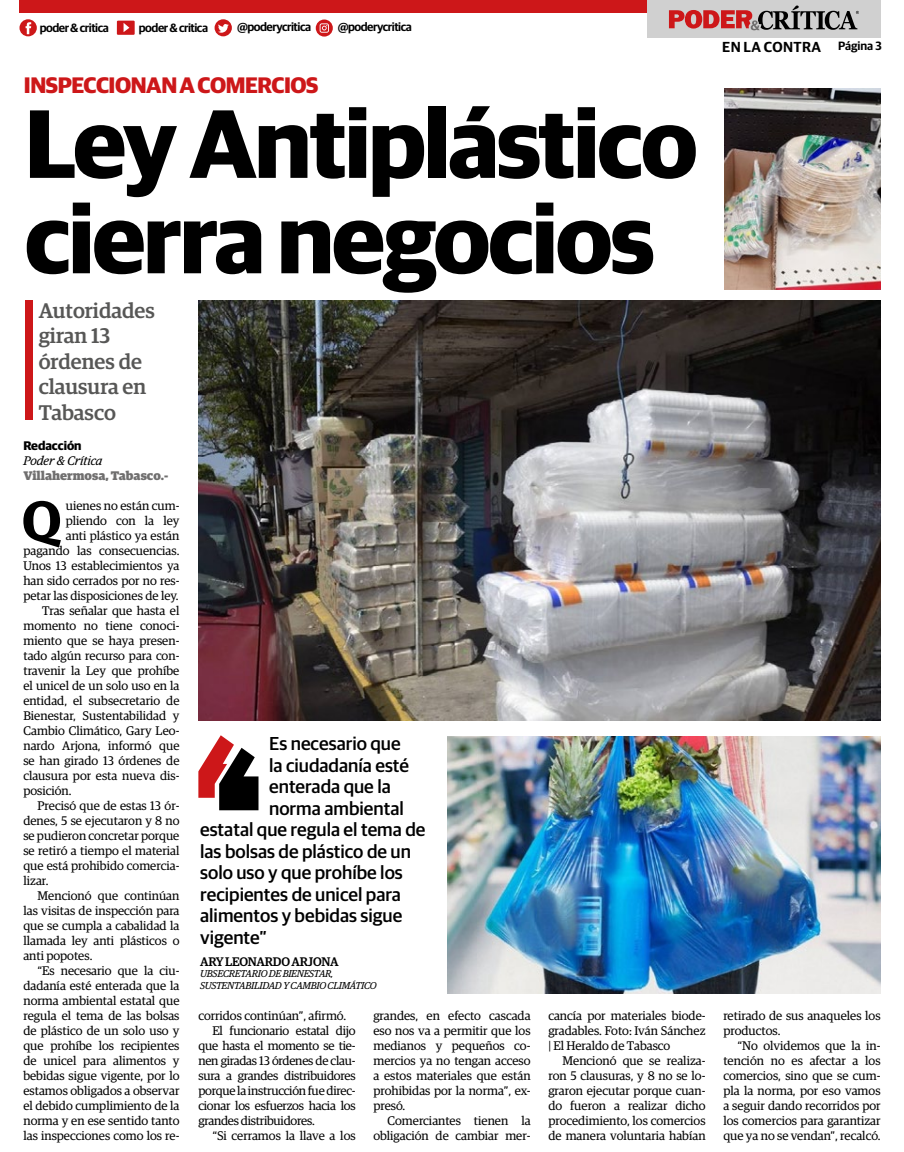
<style>
.page{position:relative;width:904px;height:1152px;background:#fff}
.page>*{position:absolute;margin:0;border:0;box-sizing:border-box;transform-origin:0 0}
.t1{font:700 97.38px/95.4px "Guardian Sans";letter-spacing:-.02em;color:#000}
.t2{font:600 55.75px "Guardian Egyp";color:#000}
.t3{font:700 22.5px "Guardian Sans";letter-spacing:-.02em;color:#cd1719}
.t4{font:500 21.25px/25.5px "Guardian Egyp";color:#575756}
.t5{font:500 18.75px "Guardian Sans";color:#000}
.t6{font:600 14.5px "Guardian Sans";letter-spacing:.02em;color:#000}
.t7{font:12.5px/15px "Guardian Egyp";color:#000;text-align:justify}
.t8{font:12.5px "Guardian Egyp";letter-spacing:-.02em;color:#000}
.t9{font:900 12.5px "Guardian Egyp";color:#706f6f}
.t10{font:500 12.5px "Guardian Egyp";letter-spacing:-.02em;color:#000}
.t11{font:italic 12.5px "Guardian Egyp";color:#000}
.t12{font:700 12.5px "Guardian Sans";color:#000}
.t13{font:600 12px "Guardian Sans";letter-spacing:-.04em;color:#000}
.t14{font:italic 10px/11.6px "Guardian Egyp";letter-spacing:-.02em;color:#000}
.s1{font-size:12px}
</style>
<div class="page">
<div style="left:647px;top:0;width:234px;height:38px;background:#d0d0d0"></div>
<div style="left:19px;top:0;width:628px;height:13px;background:#cd1719"></div>
<svg style="left:669px;top:6px;width:190px;height:24px"></svg>
<div style="left:25px;top:300px;width:8px;height:119px;background:#cd1719"></div>
<img style="left:447px;top:736px;width:433px;height:257px">
<img style="left:724px;top:88px;width:156px;height:201px">
<img style="left:198px;top:301px;width:682px;height:419px">
<svg style="left:198px;top:735px;width:60px;height:75px"></svg>
<svg style="left:117px;top:21px;width:18px;height:14px"></svg>
<svg style="left:316px;top:19px;width:17px;height:18px"></svg>
<svg style="left:214px;top:19px;width:18px;height:17px"></svg>
<svg style="left:19px;top:19px;width:18px;height:17px"></svg>
<p class="t13" style="left:40px;top:19px;width:71px">poder &amp; critica</p>
<p class="t13" style="left:139px;top:19px;width:71px">poder &amp; critica</p>
<p class="t13" style="left:237px;top:18px;width:76px">@poderycritica</p>
<p class="t13" style="left:338px;top:18px;width:76px">@poderycritica</p>
<h3 class="t3" style="left:24px;top:68px;width:296px">INSPECCIONAN A COMERCIOS</h3>
<h1 class="t1" style="left:25px;top:88px;width:674px">Ley Antiplástico cierra negocios</h1>
<h3 class="t4" style="left:39px;top:296px;width:118px">Autoridades giran 13 órdenes de clausura en<br>Tabasco</h3>
<p class="t12" style="left:23px;top:436px;width:60px">Redacción</p>
<p class="t11" style="left:23px;top:452px;width:81px">Poder &amp; Crítica</p>
<p class="t9" style="left:23px;top:466px;width:146px">Villahermosa, Tabasco.-</p>
<h2 class="t2" style="left:22px;top:479px;width:41px">Q</h2>
<p class="t7" style="left:66px;top:497px;width:115px">uienes no están cum-</p>
<p class="t7" style="left:66px;top:512px;width:115px">pliendo con la ley</p>
<p class="t7" style="left:66px;top:527px;width:115px">anti plástico ya están</p>
<p class="t7" style="left:23px;top:542px;width:158px">pagando las consecuencias.</p>
<p class="t7" style="left:23px;top:557px;width:158px">Unos 13 establecimientos ya</p>
<p class="t7" style="left:23px;top:572px;width:158px">han sido cerrados por no res-</p>
<p class="t7" style="left:23px;top:587px;width:157px">petar las disposiciones de ley.</p>
<p class="t7" style="left:42px;top:602px;width:139px">Tras señalar que hasta el</p>
<p class="t7" style="left:23px;top:617px;width:158px">momento no tiene conoci-</p>
<p class="t7" style="left:23px;top:632px;width:158px">miento que se haya presen-</p>
<p class="t7" style="left:23px;top:647px;width:158px">tado algún recurso para con-</p>
<p class="t7" style="left:23px;top:662px;width:158px">travenir la Ley que prohíbe</p>
<p class="t7" style="left:23px;top:677px;width:158px">el unicel de un solo uso en la</p>
<p class="t7" style="left:23px;top:692px;width:158px">entidad, el subsecretario de</p>
<p class="t7" style="left:23px;top:707px;width:158px">Bienestar, Sustentabilidad y</p>
<p class="t7" style="left:23px;top:722px;width:158px">Cambio Climático, Gary Leo-</p>
<p class="t7" style="left:23px;top:737px;width:158px">nardo Arjona, informó que</p>
<p class="t7" style="left:23px;top:752px;width:158px">se han girado 13 órdenes de</p>
<p class="t7" style="left:23px;top:767px;width:158px">clausura por esta nueva dis-</p>
<p class="t7" style="left:23px;top:782px;width:50px">posición.</p>
<p class="t7" style="left:38px;top:797px;width:143px">Precisó que de estas 13 ór-</p>
<p class="t7" style="left:23px;top:812px;width:158px">denes, 5 se ejecutaron y 8 no</p>
<p class="t7" style="left:23px;top:827px;width:158px">se pudieron concretar porque</p>
<p class="t7" style="left:23px;top:842px;width:158px">se retiró a tiempo el material</p>
<p class="t7" style="left:23px;top:857px;width:158px">que está prohibido comercia-</p>
<p class="t7" style="left:23px;top:872px;width:27px">lizar.</p>
<p class="t7" style="left:38px;top:887px;width:143px">Mencionó que continúan</p>
<p class="t7" style="left:23px;top:902px;width:158px">las visitas de inspección para</p>
<p class="t7" style="left:23px;top:917px;width:158px">que se cumpla a cabalidad la</p>
<p class="t7" style="left:23px;top:932px;width:158px">llamada ley anti plásticos o</p>
<p class="t7" style="left:23px;top:947px;width:71px">anti popotes.</p>
<p class="t7" style="left:38px;top:962px;width:143px">“Es necesario que la ciu-</p>
<p class="t7" style="left:23px;top:977px;width:158px">dadanía esté enterada que la</p>
<p class="t7" style="left:23px;top:992px;width:158px">norma ambiental estatal que</p>
<p class="t7" style="left:23px;top:1007px;width:158px">regula el tema de las bolsas</p>
<p class="t7" style="left:23px;top:1022px;width:158px">de plástico de un solo uso y</p>
<p class="t7" style="left:23px;top:1037px;width:158px">que prohíbe los recipientes</p>
<p class="t7" style="left:23px;top:1052px;width:158px">de unicel para alimentos y</p>
<p class="t7" style="left:23px;top:1067px;width:158px">bebidas sigue vigente, por lo</p>
<p class="t7" style="left:23px;top:1082px;width:158px">estamos obligados a observar</p>
<p class="t7" style="left:23px;top:1097px;width:158px">el debido cumplimiento de la</p>
<p class="t7" style="left:23px;top:1112px;width:158px">norma y en ese sentido tanto</p>
<p class="t7" style="left:23px;top:1127px;width:158px">las inspecciones como los re-</p>
<h3 class="t5" style="left:269px;top:730px;width:133px">Es necesario que</h3>
<h3 class="t5" style="left:269px;top:751px;width:141px">la ciudadanía esté</h3>
<h3 class="t5" style="left:269px;top:773px;width:123px">enterada que la</h3>
<h3 class="t5" style="left:269px;top:794px;width:136px">norma ambiental</h3>
<h3 class="t5" style="left:200px;top:816px;width:227px">estatal que regula el tema de</h3>
<h3 class="t5" style="left:200px;top:837px;width:212px">las bolsas de plástico de un</h3>
<h3 class="t5" style="left:200px;top:859px;width:204px">solo uso y que prohíbe los</h3>
<h3 class="t5" style="left:200px;top:880px;width:202px">recipientes de unicel para</h3>
<h3 class="t5" style="left:200px;top:902px;width:204px">alimentos y bebidas sigue</h3>
<h3 class="t5" style="left:200px;top:923px;width:68px">vigente”</h3>
<p class="t10" style="left:200px;top:952px;width:140px">ARY LEONARDO ARJONA</p>
<p class="t14" style="left:200px;top:967px;width:178px">UBSECRETARIO DE BIENESTAR,<br>SUSTENTABILIDAD Y CAMBIO CLIMÁTICO</p>
<p class="t7" style="left:198px;top:1007px;width:149px">corridos continúan”, afirmó.</p>
<p class="t8" style="left:212px;top:1022px;width:145px">El funcionario estatal dijo</p>
<p class="t8" style="left:198px;top:1037px;width:159px">que hasta el momento se tie-</p>
<p class="t8" style="left:198px;top:1052px;width:159px">nen giradas 13 órdenes de clau-</p>
<p class="t8" style="left:198px;top:1067px;width:159px">sura a grandes distribuidores</p>
<p class="t8" style="left:198px;top:1082px;width:159px">porque la instrucción fue direc-</p>
<p class="t8" style="left:198px;top:1097px;width:159px">cionar los esfuerzos hacia los</p>
<p class="t8" style="left:198px;top:1112px;width:118px">grandes distribuidores.</p>
<p class="t7" style="left:212px;top:1127px;width:145px">“Si cerramos la llave a los</p>
<p class="t7" style="left:373px;top:1007px;width:159px">grandes, en efecto cascada eso nos va a permitir que los medianos y pequeños co&shy;mercios ya no tengan acceso a estos materiales que están prohibidas por la norma”, ex&shy;presó.</p>
<p class="t7" style="left:373px;top:1112px;width:159px;text-align:right">Comerciantes tienen la obligación de cambiar mer-</p>
<p class="t7" style="left:548px;top:1007px;width:159px">cancía por materiales biode&shy;gradables. Foto: Iván Sánchez | El Heraldo de Tabasco</p>
<p class="t7" style="left:548px;top:1052px;width:159px;text-indent:14px">Mencionó que se realiza&shy;ron 5 clausuras, y 8 no se lo&shy;graron ejecutar porque cuan&shy;do fueron a realizar dicho procedimiento, los comercios de manera voluntaria habían</p>
<p class="t6" style="left:722px;top:36px;width:161px">EN LA CONTRA <span class="s1">Página 3</span></p>
<p class="t7" style="left:723px;top:1007px;width:159px">retirado de sus anaqueles los productos.</p>
<p class="t7" style="left:723px;top:1037px;width:159px;text-indent:14px">“No olvidemos que la in&shy;tención no es afectar a los comercios, sino que se cum&shy;pla la norma, por eso vamos a seguir dando recorridos por los comercios para garantizar que ya no se vendan”, recalcó.</p>
</div>
